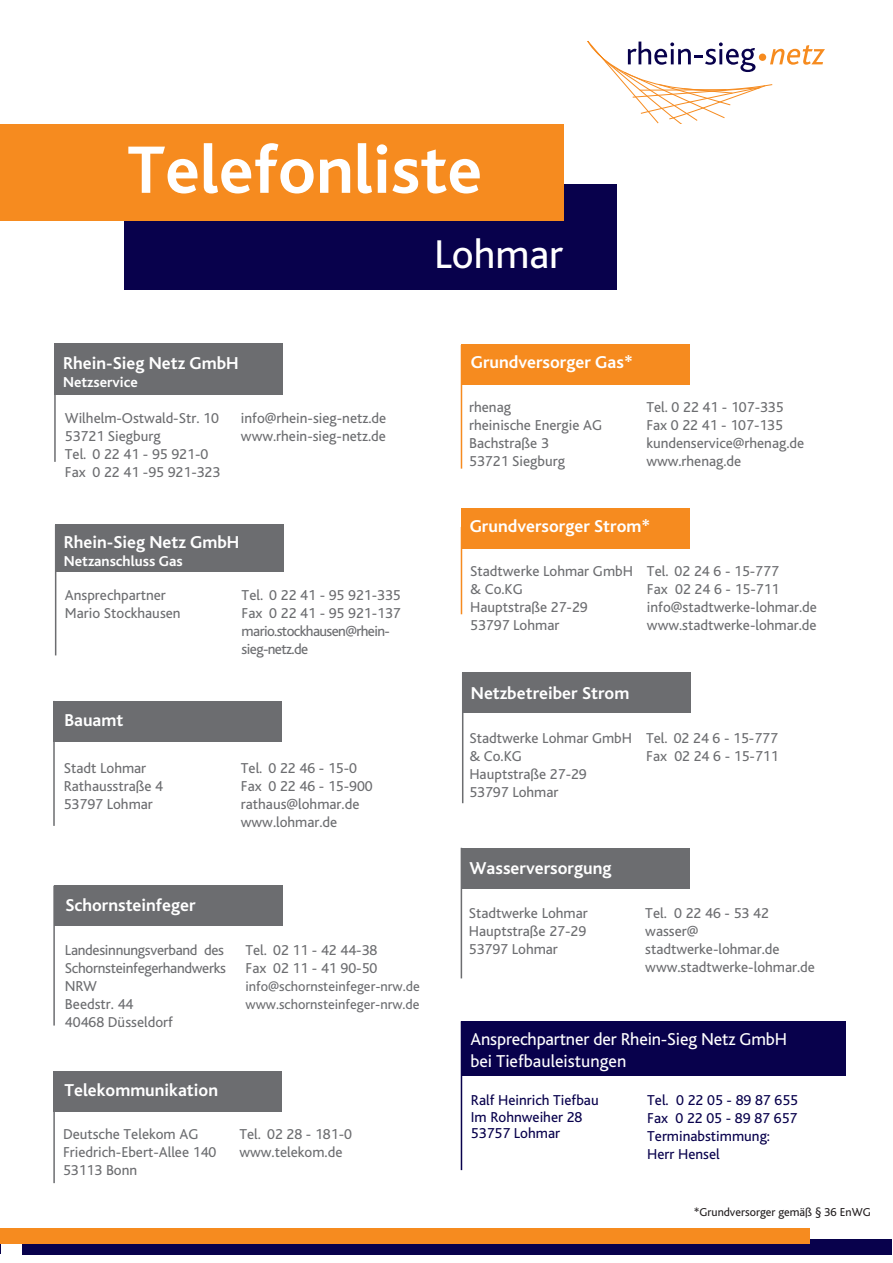
<style>
.page{position:relative;width:893px;height:1263px;background:#fff}
.page>*{position:absolute;margin:0;border:0;box-sizing:border-box;transform-origin:0 0}
.t1{font:700 70.05px "Bliss";color:#fff}
.t2{font:42px "Bliss";color:#fff}
.t3{font:700 18px "Bliss";color:#fff}
.t4{font:18px/22.5px "Bliss";letter-spacing:-.01em;color:#fff}
._01_Tabelle_Fließtex{font:15px/18px "Bliss";color:#6c6d70}
._01_Tabelle_Fließtex-2{font:15px "Bliss";color:#08014c}
._01_Tabelle_Fließtex-3{font:15px/18px "Bliss";letter-spacing:-.02em;color:#6c6d70}
._01_Tabelle_Fließtex-4{font:15px/18px "Bliss";letter-spacing:-.04em;color:#6c6d70}
.t5{font:700 15px "Bliss";color:#fff}
.t6{font:14.25px/18px "Bliss";color:#6c6d70}
.t7{font:12px "Bliss";color:#231f20}
</style>
<div class="page">
<svg style="left:587px;top:40px;width:238px;height:84px"></svg>
<div style="left:759px;top:54px;width:7px;height:7px;background:#f68b1f;border-radius:50%"></div>
<div style="left:125px;top:184px;width:492px;height:105px;background:#08014c"></div>
<div style="left:0;top:124px;width:563px;height:96px;background:#f68b1f"></div>
<div style="left:22px;top:1239px;width:870px;height:15px;background:#08014c"></div>
<div style="left:0;top:1228px;width:810px;height:16px;background:#f68b1f"></div>
<div style="left:54px;top:343px;width:229px;height:51px;background:#6c6d70"></div>
<hr style="left:54px;top:393px;width:2px;height:69px;background:#6c6d70">
<div style="left:54px;top:886px;width:229px;height:40px;background:#6c6d70"></div>
<div style="left:55px;top:525px;width:229px;height:47px;background:#6c6d70"></div>
<hr style="left:462px;top:673px;width:1px;height:130px;background:#6c6d70">
<div style="left:462px;top:673px;width:229px;height:40px;background:#6c6d70"></div>
<div style="left:461px;top:508px;width:228px;height:40px;background:#f68b1f"></div>
<hr style="left:461px;top:527px;width:1px;height:87px;background:#f68b1f">
<div style="left:461px;top:344px;width:228px;height:40px;background:#f68b1f"></div>
<hr style="left:461px;top:345px;width:1px;height:124px;background:#f68b1f">
<div style="left:53px;top:701px;width:229px;height:40px;background:#6c6d70"></div>
<hr style="left:53px;top:701px;width:2px;height:125px;background:#6c6d70">
<div style="left:462px;top:1021px;width:384px;height:55px;background:#08014c"></div>
<hr style="left:461px;top:1021px;width:1px;height:149px;background:#08014c">
<div style="left:53px;top:1071px;width:229px;height:41px;background:#6c6d70"></div>
<hr style="left:55px;top:525px;width:1px;height:130px;background:#6c6d70">
<hr style="left:53px;top:886px;width:2px;height:139px;background:#6c6d70">
<hr style="left:53px;top:1071px;width:2px;height:112px;background:#6c6d70">
<hr style="left:461px;top:848px;width:1px;height:130px;background:#6c6d70">
<div style="left:461px;top:848px;width:228px;height:40px;background:#6c6d70"></div>
<h1 class="t1" style="left:127px;top:133px;width:356px">Telefonliste</h1>
<p class="t2" style="left:434px;top:232px;width:131px">Lohmar</p>
<p class="t3" style="left:63px;top:354px;width:177px">Rhein-Sieg Netz GmbH</p>
<p class="t5" style="left:63px;top:374px;width:76px">Netzservice</p>
<p class="_01_Tabelle_Fließtex" style="left:65px;top:410px;width:155px">Wilhelm-Ostwald-Str. 10</p>
<p class="_01_Tabelle_Fließtex" style="left:65px;top:428px;width:97px">53721 Siegburg</p>
<p class="_01_Tabelle_Fließtex" style="left:65px;top:446px;width:145px">Tel. 0 22 41 - 95 921-0</p>
<p class="_01_Tabelle_Fließtex" style="left:65px;top:464px;width:157px">Fax 0 22 41 -95 921-323</p>
<p class="_01_Tabelle_Fließtex" style="left:241px;top:410px;width:147px">info@rhein-sieg-netz.de</p>
<p class="_01_Tabelle_Fließtex" style="left:241px;top:428px;width:146px">www.rhein-sieg-netz.de</p>
<p class="t3" style="left:64px;top:532px;width:177px">Rhein-Sieg Netz GmbH</p>
<p class="t5" style="left:64px;top:553px;width:120px">Netzanschluss Gas</p>
<p class="_01_Tabelle_Fließtex" style="left:65px;top:586px;width:103px">Ansprechpartner</p>
<p class="_01_Tabelle_Fließtex" style="left:65px;top:604px;width:117px">Mario Stockhausen</p>
<p class="t3" style="left:64px;top:711px;width:61px">Bauamt</p>
<p class="_01_Tabelle_Fließtex" style="left:64px;top:759px;width:84px">Stadt Lohmar</p>
<p class="_01_Tabelle_Fließtex" style="left:64px;top:777px;width:101px">Rathausstraße 4</p>
<p class="_01_Tabelle_Fließtex" style="left:64px;top:795px;width:91px">53797 Lohmar</p>
<p class="_01_Tabelle_Fließtex" style="left:242px;top:586px;width:161px">Tel. 0 22 41 - 95 921-335</p>
<p class="_01_Tabelle_Fließtex" style="left:242px;top:604px;width:161px">Fax 0 22 41 - 95 921-137</p>
<p class="_01_Tabelle_Fließtex-4" style="left:242px;top:622px;width:150px">mario.stockhausen@rhein&shy;sieg-netz.de</p>
<p class="_01_Tabelle_Fließtex" style="left:241px;top:759px;width:118px">Tel. 0 22 46 - 15-0</p>
<p class="_01_Tabelle_Fließtex" style="left:241px;top:777px;width:133px">Fax 0 22 46 - 15-900</p>
<p class="_01_Tabelle_Fließtex" style="left:241px;top:795px;width:120px">rathaus@lohmar.de</p>
<p class="_01_Tabelle_Fließtex" style="left:241px;top:813px;width:98px">www.lohmar.de</p>
<p class="t3" style="left:65px;top:895px;width:132px">Schornsteinfeger</p>
<p class="_01_Tabelle_Fließtex-3" style="left:65px;top:941px;width:162px">Landesinnungsverband des<br>Schornsteinfegerhandwerks<br>NRW<br>Beedstr. 44<br>40468 Düsseldorf</p>
<p class="_01_Tabelle_Fließtex" style="left:245px;top:941px;width:133px">Tel. 02 11 - 42 44-38<br>Fax 02 11 - 41 90-50</p>
<p class="t6" style="left:245px;top:977px;width:176px">info@schornsteinfeger-nrw.de www.schornsteinfeger-nrw.de</p>
<p class="t3" style="left:64px;top:1081px;width:155px">Telekommunikation</p>
<p class="_01_Tabelle_Fließtex" style="left:63px;top:1126px;width:155px">Deutsche Telekom AG<br>Friedrich-Ebert-Allee 140<br>53113 Bonn</p>
<p class="_01_Tabelle_Fließtex" style="left:239px;top:1126px;width:114px">Tel. 02 28 - 181-0 www.telekom.de</p>
<p class="t3" style="left:471px;top:353px;width:164px">Grundversorger Gas*</p>
<p class="_01_Tabelle_Fließtex" style="left:469px;top:398px;width:134px">rhenag<br>rheinische Energie AG<br>Bachstraße 3<br>53721 Siegburg</p>
<p class="_01_Tabelle_Fließtex" style="left:646px;top:398px;width:159px">Tel. 0 22 41 - 107-335<br>Fax 0 22 41 - 107-135 kundenservice@rhenag.de www.rhenag.de</p>
<p class="t3" style="left:470px;top:517px;width:182px">Grundversorger Strom*</p>
<p class="_01_Tabelle_Fließtex" style="left:470px;top:563px;width:164px">Stadtwerke Lohmar GmbH &amp; Co.KG</p>
<p class="_01_Tabelle_Fließtex" style="left:470px;top:599px;width:119px">Hauptstraße 27-29</p>
<p class="_01_Tabelle_Fließtex" style="left:470px;top:617px;width:91px">53797 Lohmar</p>
<p class="_01_Tabelle_Fließtex" style="left:647px;top:563px;width:133px">Tel. 02 24 6 - 15-777</p>
<p class="_01_Tabelle_Fließtex" style="left:647px;top:581px;width:134px">Fax 02 24 6 - 15-711</p>
<p class="_01_Tabelle_Fließtex" style="left:647px;top:599px;width:171px">info@stadtwerke-lohmar.de</p>
<p class="_01_Tabelle_Fließtex" style="left:647px;top:617px;width:171px">www.stadtwerke-lohmar.de</p>
<p class="t3" style="left:471px;top:683px;width:160px">Netzbetreiber Strom</p>
<p class="_01_Tabelle_Fließtex" style="left:469px;top:729px;width:164px">Stadtwerke Lohmar GmbH &amp; Co.KG</p>
<p class="_01_Tabelle_Fließtex" style="left:469px;top:765px;width:119px">Hauptstraße 27-29</p>
<p class="_01_Tabelle_Fließtex" style="left:469px;top:783px;width:91px">53797 Lohmar</p>
<p class="_01_Tabelle_Fließtex" style="left:646px;top:729px;width:133px">Tel. 02 24 6 - 15-777</p>
<p class="_01_Tabelle_Fließtex" style="left:646px;top:747px;width:134px">Fax 02 24 6 - 15-711</p>
<p class="t3" style="left:470px;top:859px;width:144px">Wasserversorgung</p>
<p class="_01_Tabelle_Fließtex" style="left:469px;top:904px;width:120px">Stadtwerke Lohmar</p>
<p class="_01_Tabelle_Fließtex" style="left:469px;top:922px;width:119px">Hauptstraße 27-29</p>
<p class="_01_Tabelle_Fließtex" style="left:469px;top:940px;width:91px">53797 Lohmar</p>
<p class="_01_Tabelle_Fließtex" style="left:645px;top:904px;width:125px">Tel. 0 22 46 - 53 42</p>
<p class="_01_Tabelle_Fließtex" style="left:645px;top:922px;width:55px">wasser@</p>
<p class="_01_Tabelle_Fließtex" style="left:645px;top:940px;width:136px">stadtwerke-lohmar.de</p>
<p class="_01_Tabelle_Fließtex" style="left:645px;top:958px;width:171px">www.stadtwerke-lohmar.de</p>
<p class="t4" style="left:471px;top:1028px;width:318px">Ansprechpartner der Rhein-Sieg Netz GmbH bei Tiefbauleistungen</p>
<p class="_01_Tabelle_Fließtex-2" style="left:471px;top:1092px;width:129px">Ralf Heinrich Tiefbau</p>
<p class="_01_Tabelle_Fließtex-2" style="left:471px;top:1109px;width:113px">Im Rohnweiher 28</p>
<p class="_01_Tabelle_Fließtex-2" style="left:471px;top:1125px;width:91px">53757 Lohmar</p>
<p class="_01_Tabelle_Fließtex-2" style="left:647px;top:1092px;width:152px">Tel. 0 22 05 - 89 87 655</p>
<p class="_01_Tabelle_Fließtex-2" style="left:647px;top:1110px;width:152px">Fax 0 22 05 - 89 87 657</p>
<p class="_01_Tabelle_Fließtex-2" style="left:647px;top:1128px;width:124px">Terminabstimmung:</p>
<p class="_01_Tabelle_Fließtex-2" style="left:647px;top:1146px;width:74px">Herr Hensel</p>
<p class="t7" style="left:694px;top:1206px;width:179px">*Grundversorger gemäß § 36 EnWG</p>
</div>
